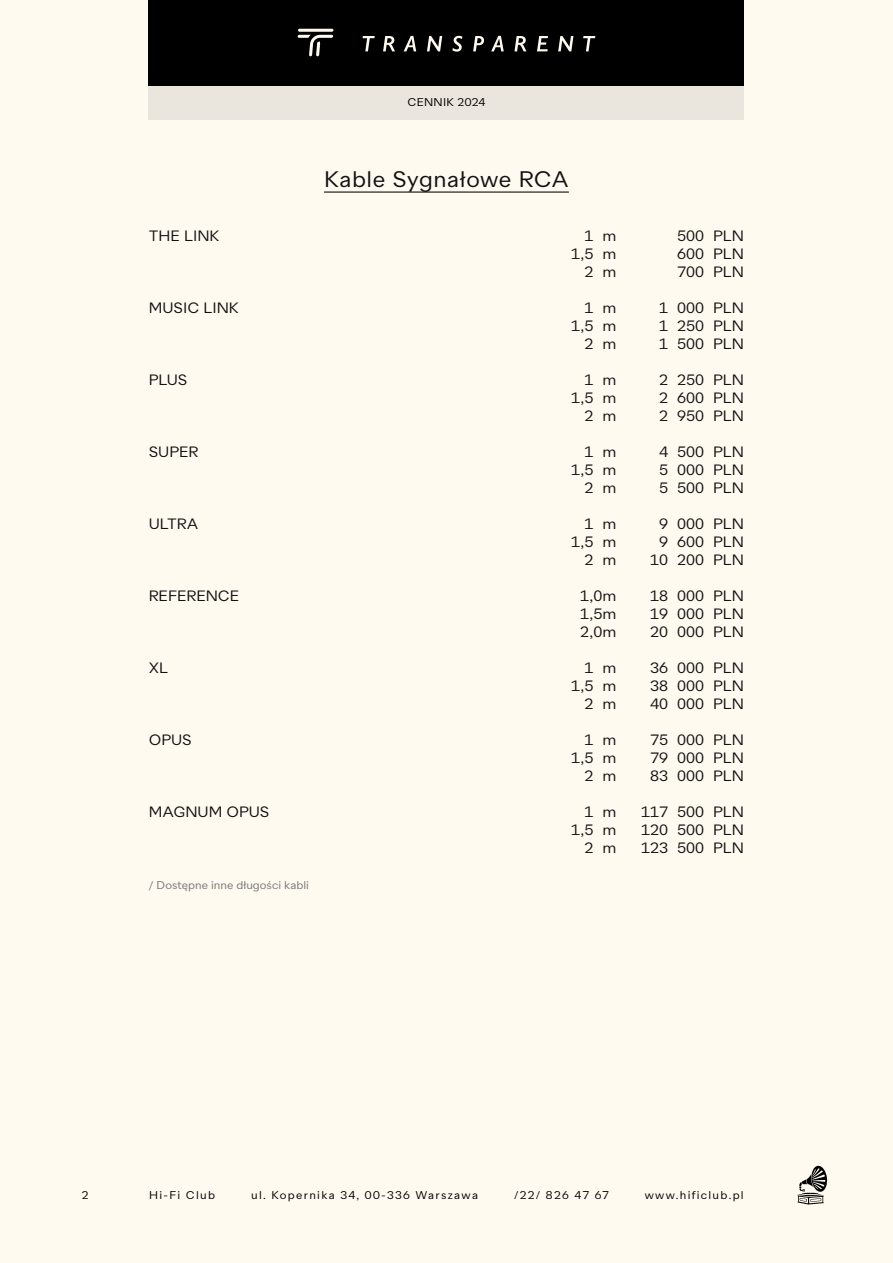
<style>
.page{position:relative;width:893px;height:1263px;background:#fffaf0}
.page>*{position:absolute;margin:0;border:0;box-sizing:border-box;transform-origin:0 0}
.t1{font:22.5px "Quarion";letter-spacing:.025em;color:#121212}
.t2{font:15px "Quarion";color:#121212}
.t3{font:11.25px "Quarion";letter-spacing:.115em;color:#000}
.t4{font:11.25px "Quarion";color:#787878}
.t5{font:11.25px "Quarion";letter-spacing:.025em;color:#000}
</style>
<div class="page">
<svg style="left:797px;top:1166px;width:31px;height:38px"></svg>
<div style="left:149px;top:0;width:595px;height:85px;background:#000"></div>
<div style="left:149px;top:85px;width:595px;height:34px;background:#ebe6dd"></div>
<svg style="left:363px;top:36px;width:232px;height:16px"></svg>
<svg style="left:297px;top:29px;width:36px;height:27px"></svg>
<hr style="left:324px;top:191px;width:245px;height:2px;background:#121212">
<p class="t5" style="left:408px;top:95px;width:79px">CENNIK 2024</p>
<h1 class="t1" style="left:324px;top:166px;width:246px">Kable Sygnałowe RCA</h1>
<p class="t2" style="left:149px;top:227px;width:72px">THE LINK</p>
<p class="t2" style="left:585px;top:227px;width:33px">1 m</p>
<p class="t2" style="left:677px;top:227px;width:68px">500 PLN</p>
<p class="t2" style="left:571px;top:245px;width:47px">1,5 m</p>
<p class="t2" style="left:677px;top:245px;width:68px">600 PLN</p>
<p class="t2" style="left:585px;top:263px;width:33px">2 m</p>
<p class="t2" style="left:677px;top:263px;width:68px">700 PLN</p>
<p class="t2" style="left:149px;top:299px;width:92px">MUSIC LINK</p>
<p class="t2" style="left:585px;top:299px;width:33px">1 m</p>
<p class="t2" style="left:659px;top:299px;width:86px">1 000 PLN</p>
<p class="t2" style="left:571px;top:317px;width:47px">1,5 m</p>
<p class="t2" style="left:659px;top:317px;width:86px">1 250 PLN</p>
<p class="t2" style="left:585px;top:335px;width:33px">2 m</p>
<p class="t2" style="left:659px;top:335px;width:86px">1 500 PLN</p>
<p class="t2" style="left:149px;top:371px;width:40px">PLUS</p>
<p class="t2" style="left:585px;top:371px;width:33px">1 m</p>
<p class="t2" style="left:659px;top:371px;width:86px">2 250 PLN</p>
<p class="t2" style="left:571px;top:389px;width:47px">1,5 m</p>
<p class="t2" style="left:659px;top:389px;width:86px">2 600 PLN</p>
<p class="t2" style="left:585px;top:407px;width:33px">2 m</p>
<p class="t2" style="left:659px;top:407px;width:86px">2 950 PLN</p>
<p class="t2" style="left:149px;top:443px;width:51px">SUPER</p>
<p class="t2" style="left:585px;top:443px;width:33px">1 m</p>
<p class="t2" style="left:659px;top:443px;width:86px">4 500 PLN</p>
<p class="t2" style="left:571px;top:461px;width:47px">1,5 m</p>
<p class="t2" style="left:659px;top:461px;width:86px">5 000 PLN</p>
<p class="t2" style="left:585px;top:479px;width:33px">2 m</p>
<p class="t2" style="left:659px;top:479px;width:86px">5 500 PLN</p>
<p class="t2" style="left:149px;top:515px;width:51px">ULTRA</p>
<p class="t2" style="left:585px;top:515px;width:33px">1 m</p>
<p class="t2" style="left:659px;top:515px;width:86px">9 000 PLN</p>
<p class="t2" style="left:571px;top:533px;width:47px">1,5 m</p>
<p class="t2" style="left:659px;top:533px;width:86px">9 600 PLN</p>
<p class="t2" style="left:585px;top:551px;width:33px">2 m</p>
<p class="t2" style="left:650px;top:551px;width:95px">10 200 PLN</p>
<p class="t2" style="left:149px;top:587px;width:92px">REFERENCE</p>
<p class="t2" style="left:580px;top:587px;width:38px">1,0m</p>
<p class="t2" style="left:650px;top:587px;width:95px">18 000 PLN</p>
<p class="t2" style="left:580px;top:605px;width:38px">1,5m</p>
<p class="t2" style="left:650px;top:605px;width:95px">19 000 PLN</p>
<p class="t2" style="left:580px;top:623px;width:38px">2,0m</p>
<p class="t2" style="left:650px;top:623px;width:95px">20 000 PLN</p>
<p class="t2" style="left:149px;top:659px;width:21px">XL</p>
<p class="t2" style="left:585px;top:659px;width:33px">1 m</p>
<p class="t2" style="left:650px;top:659px;width:95px">36 000 PLN</p>
<p class="t2" style="left:571px;top:677px;width:47px">1,5 m</p>
<p class="t2" style="left:650px;top:677px;width:95px">38 000 PLN</p>
<p class="t2" style="left:585px;top:695px;width:33px">2 m</p>
<p class="t2" style="left:650px;top:695px;width:95px">40 000 PLN</p>
<p class="t2" style="left:149px;top:731px;width:44px">OPUS</p>
<p class="t2" style="left:585px;top:731px;width:33px">1 m</p>
<p class="t2" style="left:650px;top:731px;width:95px">75 000 PLN</p>
<p class="t2" style="left:571px;top:749px;width:47px">1,5 m</p>
<p class="t2" style="left:650px;top:749px;width:95px">79 000 PLN</p>
<p class="t2" style="left:585px;top:767px;width:33px">2 m</p>
<p class="t2" style="left:650px;top:767px;width:95px">83 000 PLN</p>
<p class="t2" style="left:149px;top:803px;width:122px">MAGNUM OPUS</p>
<p class="t2" style="left:585px;top:803px;width:33px">1 m</p>
<p class="t2" style="left:641px;top:803px;width:104px">117 500 PLN</p>
<p class="t2" style="left:571px;top:821px;width:47px">1,5 m</p>
<p class="t2" style="left:641px;top:821px;width:104px">120 500 PLN</p>
<p class="t2" style="left:585px;top:839px;width:33px">2 m</p>
<p class="t2" style="left:641px;top:839px;width:104px">123 500 PLN</p>
<p class="t4" style="left:149px;top:879px;width:162px">/ Dostępne inne długości kabli</p>
<p class="t3" style="left:82px;top:1188px;width:8px">2</p>
<p class="t3" style="left:149px;top:1188px;width:67px">Hi-Fi Club</p>
<p class="t3" style="left:251px;top:1188px;width:228px">ul. Kopernika 34, 00-336 Warszawa</p>
<p class="t3" style="left:514px;top:1188px;width:96px">/22/ 826 47 67</p>
<p class="t3" style="left:645px;top:1188px;width:101px">www.hificlub.pl</p>
</div>
